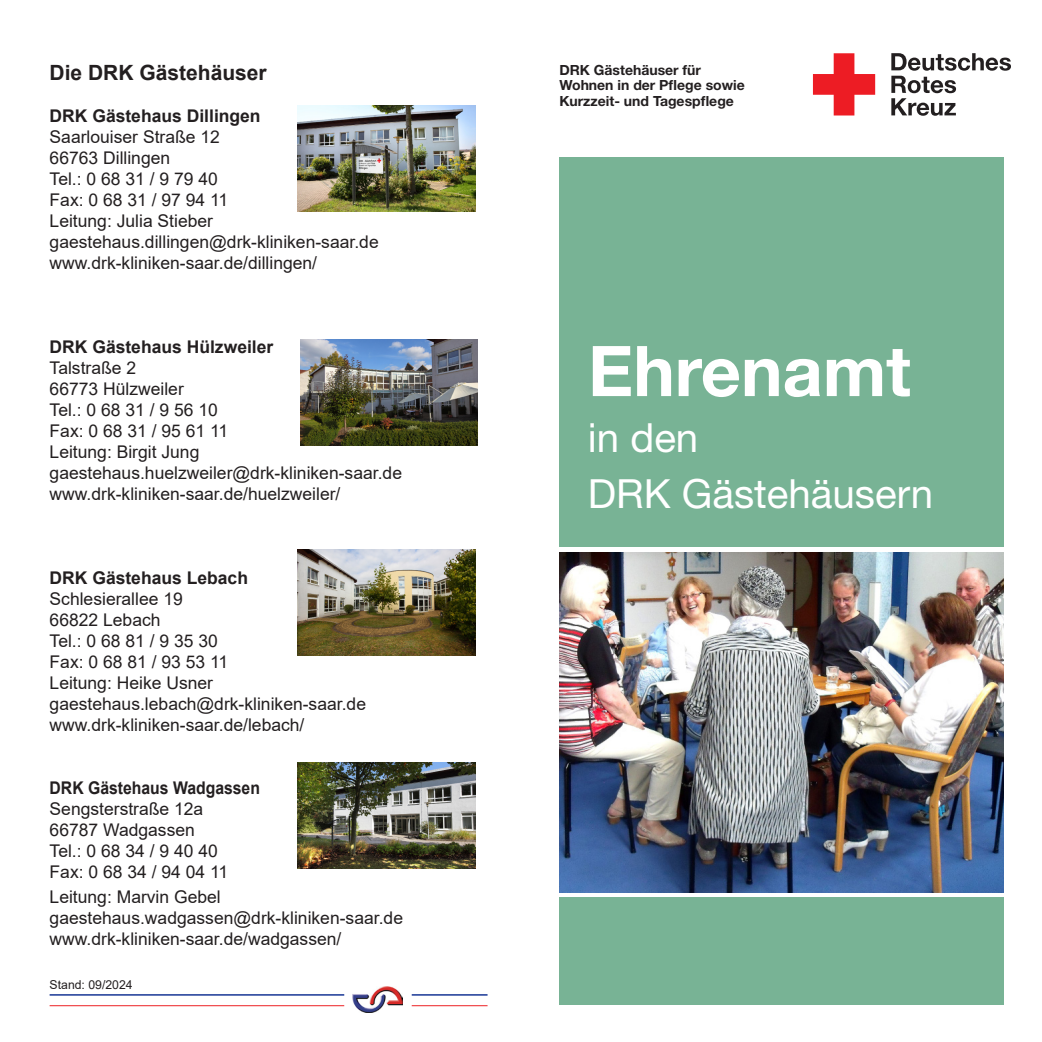
<style>
.page{position:relative;width:1042px;height:1042px;background:#fff}
.page>*{position:absolute;margin:0;border:0;box-sizing:border-box;transform-origin:0 0}
.t1{font:700 70px "Helvetica Neue LT Std";color:#fff}
.t2{font:40.25px "Helvetica Neue LT Std";color:#fff}
.t3{font:700 21px "Arial";color:#231f20}
.t4{font:17.5px/21px "Arial";color:#231f20}
.t5{font:700 17.5px "Arial";color:#231f20}
.t6{font:700 17.5px "Arial";color:#231f20;scale:.9 1}
.t7{font:700 14px "Helvetica Neue LT Std";color:#231f20}
.t8{font:12.25px "Arial";color:#231f20}
</style>
<div class="page">
<svg style="left:813px;top:53px;width:62px;height:62px"></svg>
<svg style="left:891px;top:53px;width:120px;height:63px"></svg>
<div style="left:559px;top:157px;width:444px;height:389px;background:#78b395"></div>
<img style="left:298px;top:106px;width:177px;height:106px">
<img style="left:298px;top:549px;width:177px;height:107px">
<img style="left:298px;top:762px;width:177px;height:106px">
<hr style="left:50px;top:994px;width:294px;height:2px;background:#3953a4">
<hr style="left:50px;top:1005px;width:294px;height:1px;background:#ed2024">
<img style="left:353px;top:986px;width:49px;height:27px">
<hr style="left:412px;top:994px;width:75px;height:2px;background:#3953a4">
<hr style="left:412px;top:1005px;width:75px;height:1px;background:#ed2024">
<img style="left:300px;top:339px;width:178px;height:106px">
<img style="left:559px;top:552px;width:444px;height:340px">
<div style="left:559px;top:897px;width:444px;height:108px;background:#78b395"></div>
<p class="t3" style="left:50px;top:58px;width:219px">Die DRK Gästehäuser</p>
<p class="t5" style="left:50px;top:103px;width:213px">DRK Gästehaus Dillingen</p>
<p class="t4" style="left:50px;top:126px;width:172px">Saarlouiser Straße 12</p>
<p class="t4" style="left:50px;top:147px;width:122px">66763 Dillingen</p>
<p class="t4" style="left:50px;top:168px;width:170px">Tel.: 0 68 31 / 9 79 40</p>
<p class="t4" style="left:50px;top:189px;width:180px">Fax: 0 68 31 / 97 94 11</p>
<p class="t4" style="left:50px;top:210px;width:165px">Leitung: Julia Stieber</p>
<p class="t4" style="left:50px;top:231px;width:331px">gaestehaus.dillingen@drk-kliniken-saar.de</p>
<p class="t4" style="left:50px;top:252px;width:269px">www.drk-kliniken-saar.de/dillingen/</p>
<p class="t5" style="left:50px;top:334px;width:225px">DRK Gästehaus Hülzweiler</p>
<p class="t4" style="left:50px;top:357px;width:88px">Talstraße 2</p>
<p class="t4" style="left:50px;top:378px;width:136px">66773 Hülzweiler</p>
<p class="t4" style="left:50px;top:399px;width:170px">Tel.: 0 68 31 / 9 56 10</p>
<p class="t4" style="left:50px;top:420px;width:180px">Fax: 0 68 31 / 95 61 11</p>
<p class="t4" style="left:50px;top:441px;width:151px">Leitung: Birgit Jung</p>
<p class="t4" style="left:50px;top:462px;width:354px">gaestehaus.huelzweiler@drk-kliniken-saar.de www.drk-kliniken-saar.de/huelzweiler/</p>
<p class="t5" style="left:50px;top:565px;width:200px">DRK Gästehaus Lebach</p>
<p class="t4" style="left:50px;top:588px;width:135px">Schlesierallee 19</p>
<p class="t4" style="left:50px;top:609px;width:112px">66822 Lebach</p>
<p class="t4" style="left:50px;top:630px;width:170px">Tel.: 0 68 81 / 9 35 30</p>
<p class="t4" style="left:50px;top:651px;width:180px">Fax: 0 68 81 / 93 53 11</p>
<p class="t4" style="left:50px;top:672px;width:165px">Leitung: Heike Usner</p>
<p class="t4" style="left:50px;top:693px;width:318px">gaestehaus.lebach@drk-kliniken-saar.de www.drk-kliniken-saar.de/lebach/</p>
<p class="t6" style="left:50px;top:775px;width:235px">DRK Gästehaus Wadgassen</p>
<p class="t4" style="left:50px;top:798px;width:155px">Sengsterstraße 12a</p>
<p class="t4" style="left:50px;top:819px;width:147px">66787 Wadgassen</p>
<p class="t4" style="left:50px;top:840px;width:170px">Tel.: 0 68 34 / 9 40 40</p>
<p class="t4" style="left:50px;top:861px;width:180px">Fax: 0 68 34 / 94 04 11</p>
<p class="t4" style="left:50px;top:886px;width:173px">Leitung: Marvin Gebel</p>
<p class="t4" style="left:50px;top:907px;width:355px">gaestehaus.wadgassen@drk-kliniken-saar.de</p>
<p class="t4" style="left:50px;top:928px;width:293px">www.drk-kliniken-saar.de/wadgassen/</p>
<p class="t8" style="left:50px;top:976px;width:85px">Stand: 09/2024</p>
<p class="t7" style="left:559px;top:61px;width:143px">DRK Gästehäuser für</p>
<p class="t7" style="left:559px;top:77px;width:187px">Wohnen in der Pflege sowie</p>
<p class="t7" style="left:559px;top:92px;width:176px">Kurzzeit- und Tagespflege</p>
<p class="t1" style="left:588px;top:328px;width:324px">Ehrenamt</p>
<p class="t2" style="left:588px;top:414px;width:112px">in den</p>
<p class="t2" style="left:588px;top:470px;width:347px">DRK Gästehäusern</p>
</div>
